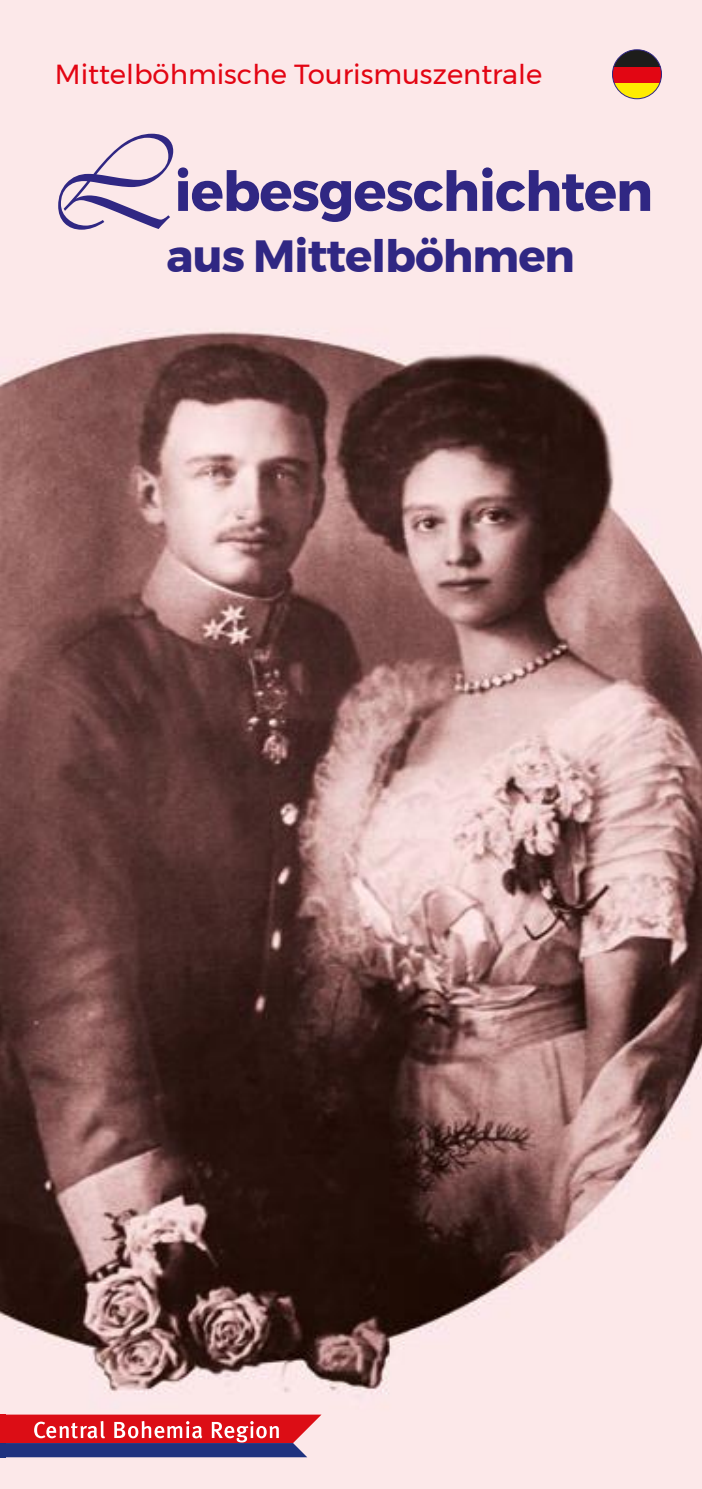
<style>
.page{position:relative;width:702px;height:1489px;background:#fff}
.page>*{position:absolute;margin:0;border:0;box-sizing:border-box;transform-origin:0 0}
.t1{font:135px "Vivaldii";color:#302783}
.t2{font:700 55px "Montserrat";letter-spacing:-.02em;color:#302783}
.t3{font:700 45px "Montserrat";letter-spacing:-.02em;color:#302783}
.t4{font:27.5px "Montserrat";color:#e30513}
</style>
<div class="page">
<img style="left:0;top:0;width:702px;height:1488px">
<svg style="left:612px;top:83px;width:49px;height:16px"></svg>
<div style="left:612px;top:66px;width:49px;height:17px;background:#e20613"></div>
<svg style="left:612px;top:50px;width:49px;height:16px"></svg>
<div style="left:612px;top:49px;width:49px;height:50px;border:1px solid #302783;border-radius:50%"></div>
<svg style="left:6px;top:1414px;width:315px;height:43px;background:#a83e5a"></svg>
<div style="left:0;top:1414px;width:6px;height:28px;background:#dc0d15"></div>
<div style="left:0;top:1442px;width:6px;height:15px;background:#1f327f"></div>
<p class="t4" style="left:55px;top:53px;width:488px">Mittelböhmische Tourismuszentrale</p>
<h1 class="t1" style="left:49px;top:106px;width:124px">L</h1>
<h2 class="t2" style="left:174px;top:147px;width:480px">iebesgeschichten</h2>
<h3 class="t3" style="left:166px;top:219px;width:410px">aus Mittelböhmen</h3>
</div>
